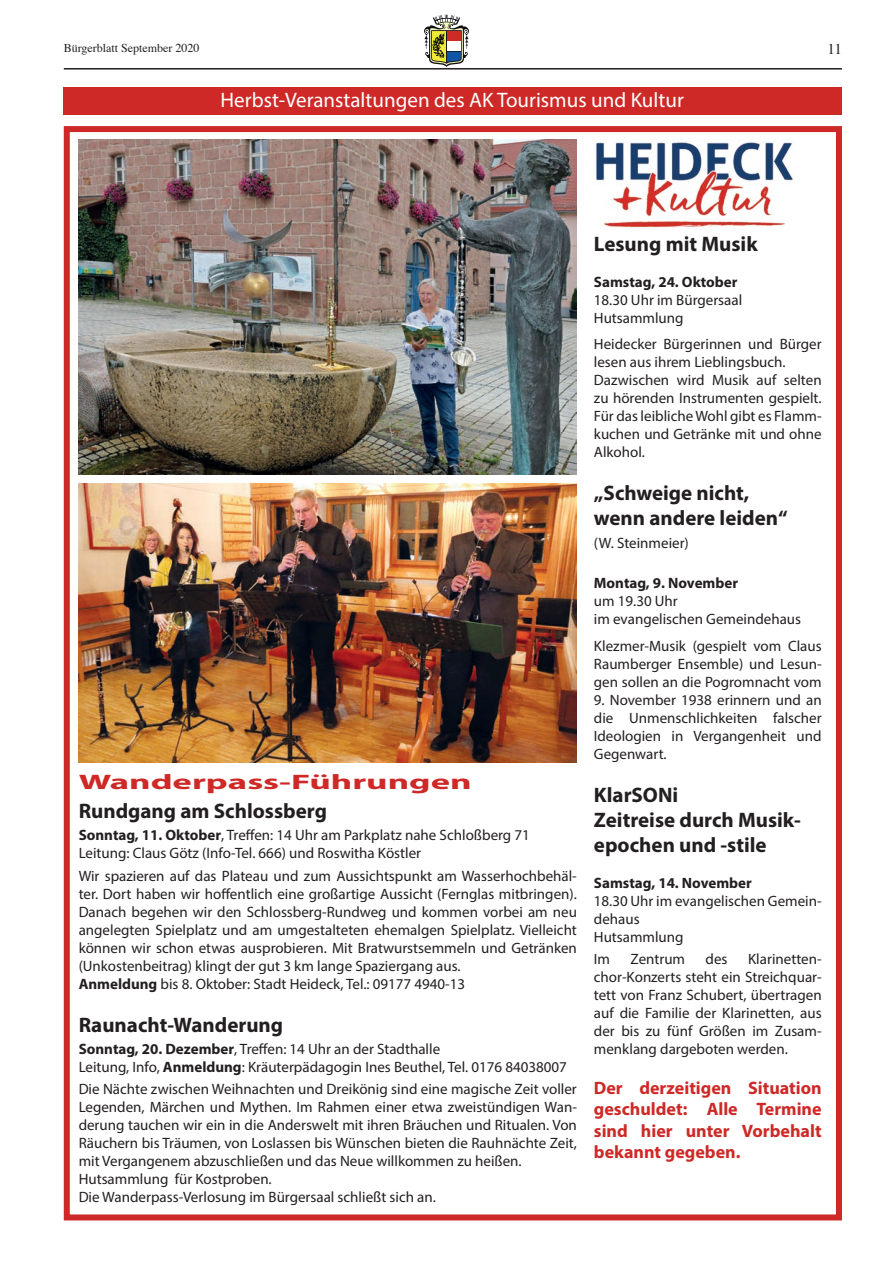
<style>
.page{position:relative;width:893px;height:1263px;background:#fff}
.page>*{position:absolute;margin:0;border:0;box-sizing:border-box;transform-origin:0 0}
.t1{font:700 21px/25.2px "Myriad Pro";color:#231f20}
.t2{font:21px "Myriad Pro";color:#fff}
.t3{font:700 21px "Myriad Pro";color:#ce2927;scale:1.75 1}
.t4{font:700 18px/21.6px "Myriad Pro";color:#ce2927;text-align:justify}
.t5{font:15px/18px "Myriad Pro";color:#231f20}
.t6{font:700 15px "Myriad Pro";color:#231f20}
.t7{font:15px "Times";color:#231f20}
.t8{font:12px "Times";color:#231f20}
.s1{font-weight:700}
</style>
<div class="page">
<hr style="left:64px;top:68px;width:778px;height:2px;background:#231f20">
<svg style="left:424px;top:15px;width:45px;height:52px"></svg>
<div style="left:64px;top:87px;width:778px;height:28px;background:#ce2927"></div>
<div style="left:64px;top:126px;width:778px;height:1094px;background:#fff;border:6px solid #ce2927"></div>
<img style="left:596px;top:142px;width:197px;height:86px">
<img style="left:79px;top:139px;width:498px;height:335px">
<img style="left:79px;top:484px;width:498px;height:278px">
<p class="t8" style="left:64px;top:36px;width:137px">Bürgerblatt September 2020</p>
<p class="t7" style="left:827px;top:35px;width:16px">11</p>
<h1 class="t2" style="left:221px;top:87px;width:465px">Herbst-Veranstaltungen des AK Tourismus und Kultur</h1>
<h1 class="t1" style="left:594px;top:230px;width:165px">Lesung mit Musik</h1>
<p class="t6" style="left:594px;top:272px;width:145px">Samstag, 24. Oktober</p>
<p class="t5" style="left:594px;top:290px;width:150px">18.30 Uhr im Bürgersaal<br>Hutsammlung</p>
<p class="t5" style="left:594px;top:335px;width:229px">Heidecker Bürgerinnen und Bürger lesen aus ihrem Lieblingsbuch.<br>Dazwischen wird Musik auf selten zu hörenden Instrumenten gespielt.<br>Für das leibliche Wohl gibt es Flamm&shy;kuchen und Getränke mit und ohne<br>Alkohol.</p>
<h1 class="t1" style="left:594px;top:480px;width:195px">„Schweige nicht, wenn andere leiden“</h1>
<p class="t5" style="left:594px;top:533px;width:96px">(W. Steinmeier)</p>
<p class="t6" style="left:594px;top:573px;width:146px">Montag, 9. November</p>
<p class="t5" style="left:594px;top:592px;width:209px">um 19.30 Uhr<br>im evangelischen Gemeindehaus</p>
<p class="t5" style="left:594px;top:636px;width:229px;text-align:justify">Klezmer-Musik (gespielt vom Claus Raumberger Ensemble) und Lesun&shy;gen sollen an die Pogromnacht vom</p>
<p class="t5" style="left:594px;top:690px;width:229px;text-align:justify">9. November 1938 erinnern und an die Unmenschlichkeiten falscher Ideologien in Vergangenheit und Gegenwart.</p>
<h1 class="t1" style="left:594px;top:781px;width:209px">KlarSONi<br>Zeitreise durch Musik&shy;epochen und -stile</h1>
<p class="t6" style="left:594px;top:873px;width:160px">Samstag, 14. November</p>
<p class="t5" style="left:594px;top:892px;width:229px">18.30 Uhr im evangelischen Gemein&shy;dehaus<br>Hutsammlung</p>
<p class="t5" style="left:594px;top:950px;width:18px">Im</p>
<p class="t5" style="left:631px;top:950px;width:56px">Zentrum</p>
<p class="t5" style="left:706px;top:950px;width:23px">des</p>
<h1 class="t3" style="left:79px;top:768px;width:226px">Wanderpass-Führungen</h1>
<h1 class="t1" style="left:79px;top:798px;width:250px">Rundgang am Schlossberg</h1>
<p class="t5" style="left:79px;top:826px;width:453px"><span class="s1">Sonntag, 11. Oktober</span>, Treffen: 14 Uhr am Parkplatz nahe Schloßberg 71<br>Leitung: Claus Götz (Info-Tel. 666) und Roswitha Köstler</p>
<p class="t5" style="left:79px;top:866px;width:500px">Wir spazieren auf das Plateau und zum Aussichtspunkt am Wasserhochbehäl&shy;ter. Dort haben wir hoffentlich eine großartige Aussicht (Fernglas mitbringen).<br>Danach begehen wir den Schlossberg-Rundweg und kommen vorbei am neu angelegten Spielplatz und am umgestalteten ehemalgen Spielplatz. Vielleicht können wir schon etwas ausprobieren. Mit Bratwurstsemmeln und Getränken (Unkostenbeitrag) klingt der gut 3 km lange Spaziergang aus.<br><span class="s1">Anmeldung</span> bis 8. Oktober: Stadt Heideck, Tel.: 09177 4940-13</p>
<h1 class="t1" style="left:79px;top:1011px;width:206px">Raunacht-Wanderung</h1>
<p class="t5" style="left:79px;top:1040px;width:490px"><span class="s1">Sonntag, 20. Dezember</span>, Treffen: 14 Uhr an der Stadthalle<br>Leitung, Info, <span class="s1">Anmeldung</span>: Kräuterpädagogin Ines Beuthel, Tel. 0176 84038007</p>
<p class="t5" style="left:79px;top:1080px;width:500px">Die Nächte zwischen Weihnachten und Dreikönig sind eine magische Zeit voller Legenden, Märchen und Mythen. Im Rahmen einer etwa zweistündigen Wan&shy;derung tauchen wir ein in die Anderswelt mit ihren Bräuchen und Ritualen. Von Räuchern bis Träumen, von Loslassen bis Wünschen bieten die Rauhnächte Zeit, mit Vergangenem abzuschließen und das Neue willkommen zu heißen.<br>Hutsammlung für Kostproben.<br>Die Wanderpass-Verlosung im Bürgersaal schließt sich an.</p>
<p class="t4" style="left:594px;top:1076px;width:229px">Der derzeitigen Situation geschuldet: Alle Termine sind hier unter Vorbehalt bekannt gegeben.</p>
<p class="t5" style="left:594px;top:950px;width:229px;text-align:justify;text-indent:154px">Klarinetten&shy;chor-Konzerts steht ein Streichquar&shy;tett von Franz Schubert, übertragen auf die Familie der Klarinetten, aus der bis zu fünf Größen im Zusam&shy;menklang dargeboten werden.</p>
</div>
